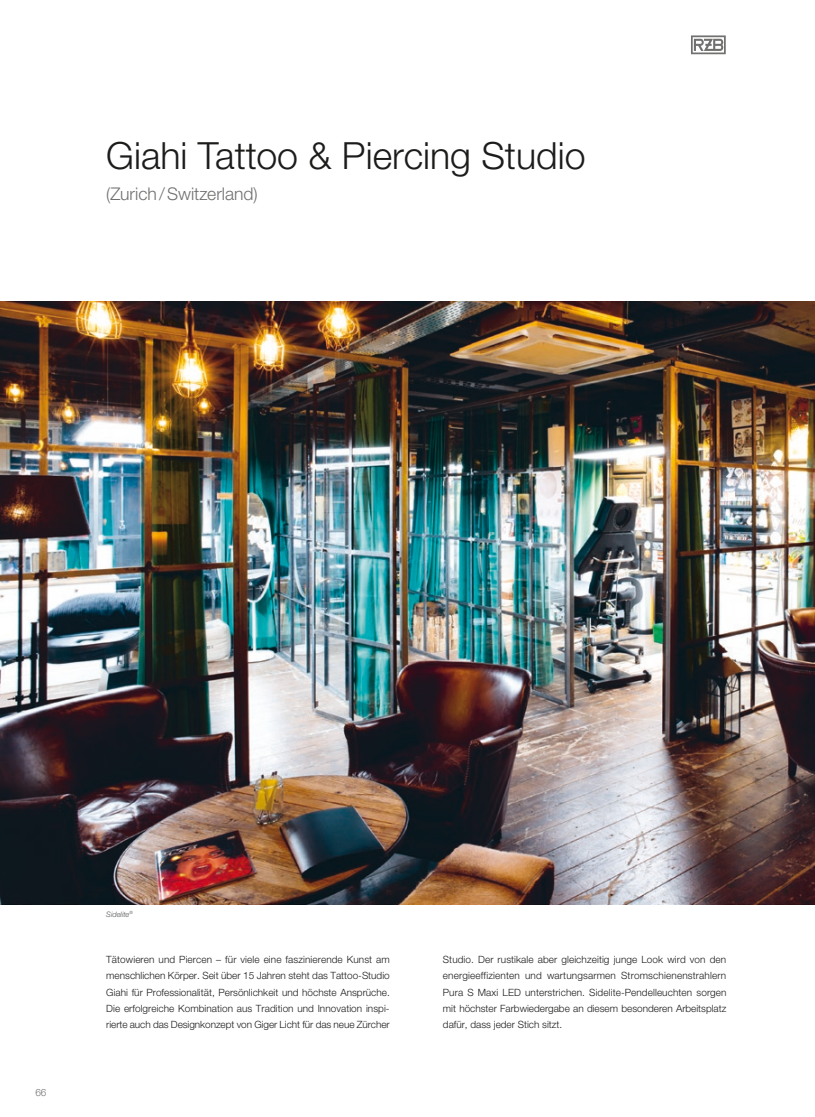
<style>
.page{position:relative;width:815px;height:1117px;background:#fff}
.page>*{position:absolute;margin:0;border:0;box-sizing:border-box;transform-origin:0 0}
.t1{font:300 37.5px "Helvetica Neue LTW1 G";color:#1c1c1b}
.t2{font:300 17.5px "Helvetica Neue LTW1 G";color:#71706f}
.t3{font:300 10px/16.2px "Helvetica Neue LTW1 G";letter-spacing:-.005em;color:#1c1c1b;text-align:justify}
.t4{font:300 10px "Helvetica Neue LTW1 G";color:#71706f}
.t5{font:italic 300 7.5px "Helvetica Neue LTW1 G";color:#575656}
</style>
<div class="page">
<svg style="left:691px;top:35px;width:35px;height:19px"></svg>
<img style="left:0;top:301px;width:815px;height:602px">
<h1 class="t1" style="left:106px;top:132px;width:481px">Giahi Tattoo &amp; Piercing Studio</h1>
<h2 class="t2" style="left:106px;top:183px;width:153px">(Zurich/Switzerland)</h2>
<p class="t4" style="left:35px;top:1085px;width:13px">66</p>
<p class="t5" style="left:106px;top:909px;width:28px">Sidelite<sup>®</sup></p>
<p class="t3" style="left:106px;top:951px;width:285px">Tätowieren und Piercen – für viele eine faszinierende Kunst am menschlichen Körper. Seit über 15 Jahren steht das Tattoo-Studio Giahi für Professionalität, Persönlichkeit und höchste Ansprüche.<br>Die erfolgreiche Kombination aus Tradition und Innovation inspi&shy;rierte auch das Designkonzept von Giger Licht für das neue Zürcher</p>
<p class="t3" style="left:443px;top:951px;width:285px">Studio. Der rustikale aber gleichzeitig junge Look wird von den energieeffizienten und wartungsarmen Stromschienenstrahlern Pura S Maxi LED unterstrichen. Sidelite-Pendelleuchten sorgen mit höchster Farbwiedergabe an diesem besonderen Arbeitsplatz dafür, dass jeder Stich sitzt.</p>
</div>
